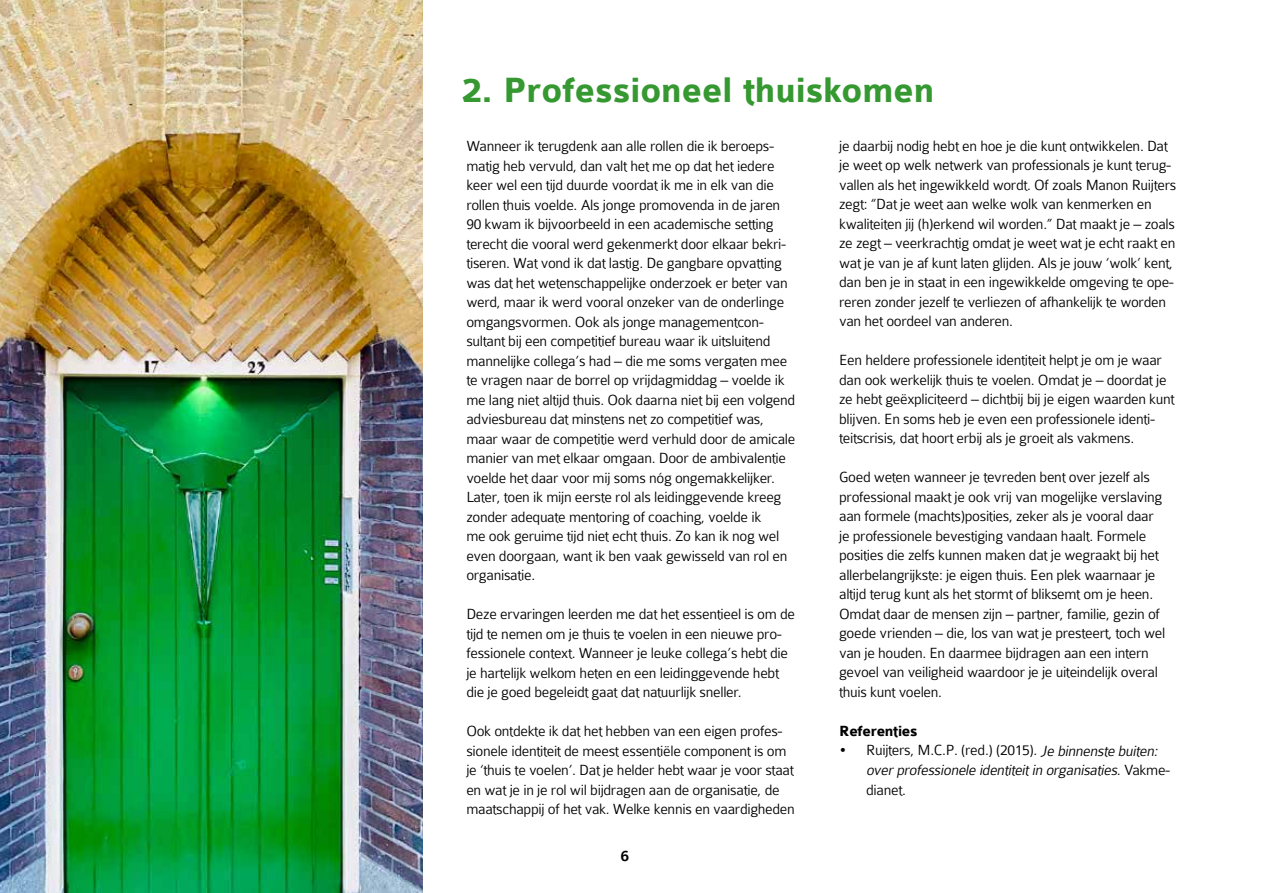
<style>
.page{position:relative;width:1263px;height:893px;background:#fff}
.page>*{position:absolute;margin:0;border:0;box-sizing:border-box;transform-origin:0 0}
.t1{font:700 37.5px "Colaborate";color:#359830}
.t2{font:500 16.5px "Colaborate";color:#000}
.t3{font:300 15.75px/19.5px "Colaborate";letter-spacing:-.02em;color:#000}
.t4{font:italic 300 15.75px/19.5px "Colaborate";color:#000}
.t5{font:700 15.75px "Colaborate";letter-spacing:-.02em;color:#000}
.s1{font-style:normal}
</style>
<div class="page">
<img style="left:0;top:0;width:422px;height:893px">
<h1 class="t1" style="left:461px;top:71px;width:475px">2. Professioneel thuiskomen</h1>
<p class="t3" style="left:466px;top:136px;width:331px">Wanneer ik terugdenk aan alle rollen die ik beroeps&shy;matig heb vervuld, dan valt het me op dat het iedere keer wel een tijd duurde voordat ik me in elk van die rollen thuis voelde. Als jonge promovenda in de jaren 90 kwam ik bijvoorbeeld in een academische setting terecht die vooral werd gekenmerkt door elkaar bekri&shy;tiseren. Wat vond ik dat lastig. De gangbare opvatting was dat het wetenschappelijke onderzoek er beter van werd, maar ik werd vooral onzeker van de onderlinge omgangsvormen. Ook als jonge managementcon&shy;sultant bij een competitief bureau waar ik uitsluitend mannelijke collega’s had – die me soms vergaten mee te vragen naar de borrel op vrijdagmiddag – voelde ik me lang niet altijd thuis. Ook daarna niet bij een volgend adviesbureau dat minstens net zo competitief was, maar waar de competitie werd verhuld door de amicale manier van met elkaar omgaan. Door de ambivalentie voelde het daar voor mij soms nóg ongemakkelijker.<br>Later, toen ik mijn eerste rol als leidinggevende kreeg zonder adequate mentoring of coaching, voelde ik<br>me ook geruime tijd niet echt thuis. Zo kan ik nog wel even doorgaan, want ik ben vaak gewisseld van rol en organisatie.</p>
<p class="t3" style="left:466px;top:604px;width:330px">Deze ervaringen leerden me dat het essentieel is om de tijd te nemen om je thuis te voelen in een nieuwe pro&shy;fessionele context. Wanneer je leuke collega’s hebt die je hartelijk welkom heten en een leidinggevende hebt die je goed begeleidt gaat dat natuurlijk sneller.</p>
<p class="t3" style="left:466px;top:721px;width:330px">Ook ontdekte ik dat het hebben van een eigen profes&shy;sionele identiteit de meest essentiële component is om je ‘thuis te voelen’. Dat je helder hebt waar je voor staat en wat je in je rol wil bijdragen aan de organisatie, de maatschappij of het vak. Welke kennis en vaardigheden</p>
<p class="t2" style="left:621px;top:847px;width:10px">6</p>
<p class="t3" style="left:839px;top:136px;width:339px">je daarbij nodig hebt en hoe je die kunt ontwikkelen. Dat je weet op welk netwerk van professionals je kunt terug&shy;vallen als het ingewikkeld wordt. Of zoals Manon Ruijters zegt: “Dat je weet aan welke wolk van kenmerken en kwaliteiten jij (h)erkend wil worden.” Dat maakt je – zoals ze zegt – veerkrachtig omdat je weet wat je echt raakt en wat je van je af kunt laten glijden. Als je jouw ‘wolk’ kent, dan ben je in staat in een ingewikkelde omgeving te ope&shy;reren zonder jezelf te verliezen of afhankelijk te worden van het oordeel van anderen.</p>
<p class="t3" style="left:839px;top:351px;width:337px">Een heldere professionele identiteit helpt je om je waar dan ook werkelijk thuis te voelen. Omdat je – doordat je ze hebt geëxpliciteerd – dichtbij bij je eigen waarden kunt blijven. En soms heb je even een professionele identi&shy;teitscrisis, dat hoort erbij als je groeit als vakmens.</p>
<p class="t3" style="left:839px;top:468px;width:328px">Goed weten wanneer je tevreden bent over jezelf als professional maakt je ook vrij van mogelijke verslaving aan formele (machts)posities, zeker als je vooral daar je professionele bevestiging vandaan haalt. Formele posities die zelfs kunnen maken dat je wegraakt bij het allerbelangrijkste: je eigen thuis. Een plek waarnaar je altijd terug kunt als het stormt of bliksemt om je heen.<br>Omdat daar de mensen zijn – partner, familie, gezin of goede vrienden – die, los van wat je presteert, toch wel van je houden. En daarmee bijdragen aan een intern gevoel van veiligheid waardoor je je uiteindelijk overal thuis kunt voelen.</p>
<p class="t5" style="left:839px;top:723px;width:80px">Referenties</p>
<p class="t4" style="left:866px;top:741px;width:306px;text-indent:-27px"><span class="s1">• Ruijters, M.C.P. (red.) (2015).</span> Je binnenste buiten: overprofessionele identiteitin organisaties.<span class="s1">Va k m e - dianet.</span></p>
</div>
